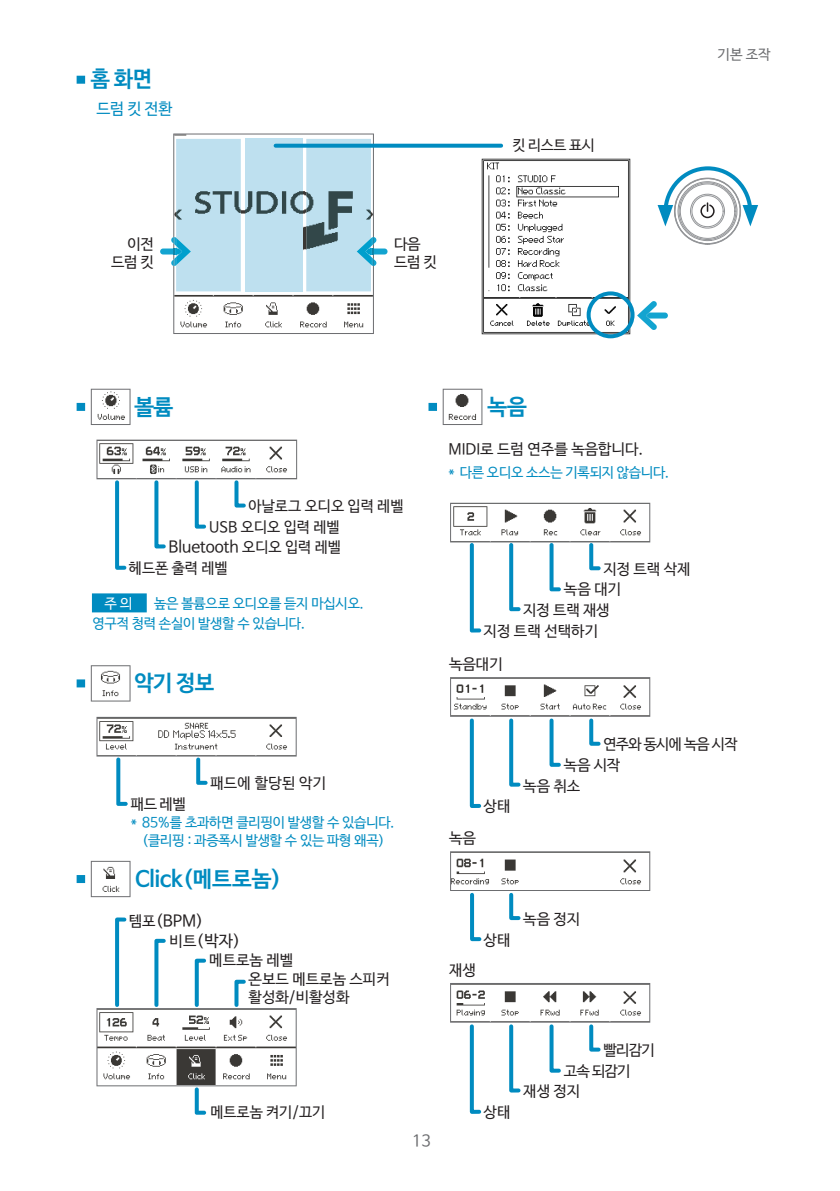
<style>
.page{position:relative;width:840px;height:1191px;background:#fff}
.page>*{position:absolute;margin:0;border:0;box-sizing:border-box;transform-origin:0 0}
.t1{font:22px "Nanum Barun Gothic OTF Bold";color:#008bc0}
.t2{font:16px "Nanum Barun Gothic OTF";color:#231f20}
.t3{font:16px "Nanum Barun Gothic OTF";color:#008bc0}
.t4{font:16px "Nanum Barun Gothic OTF";color:#6c6d70}
.t5{font:15px/18px "Nanum Barun Gothic OTF";letter-spacing:.005em;color:#231f20}
.t6{font:15px "Nanum Barun Gothic OTF";letter-spacing:-.04em;color:#231f20}
.t7{font:14.8px "Nanum Barun Gothic OTF";color:#231f20}
.t8{font:14px/18px "Nanum Barun Gothic OTF";letter-spacing:-.01em;color:#008bc0;text-align:center}
.t9{font:14px "Nanum Barun Gothic OTF";color:#6c6d70}
.t10{font:14px "Nanum Barun Gothic OTF";color:#fff}
.s1{font-size:15px}
</style>
<div class="page">
<svg style="left:77px;top:76px;width:9px;height:8px"></svg>
<svg style="left:173px;top:133px;width:201px;height:201px"></svg>
<svg style="left:96px;top:439px;width:201px;height:131px"></svg>
<img style="left:176px;top:139px;width:65px;height:152px">
<img style="left:306px;top:139px;width:65px;height:152px">
<img style="left:245px;top:139px;width:57px;height:152px">
<svg style="left:275px;top:144px;width:226px;height:4px"></svg>
<img style="left:481px;top:158px;width:149px;height:176px">
<svg style="left:77px;top:665px;width:54px;height:36px"></svg>
<svg style="left:428px;top:389px;width:55px;height:36px"></svg>
<svg style="left:77px;top:389px;width:54px;height:36px"></svg>
<svg style="left:96px;top:717px;width:200px;height:89px"></svg>
<svg style="left:77px;top:861px;width:54px;height:36px"></svg>
<svg style="left:96px;top:917px;width:200px;height:197px"></svg>
<svg style="left:450px;top:503px;width:200px;height:129px"></svg>
<svg style="left:450px;top:677px;width:200px;height:131px"></svg>
<svg style="left:450px;top:851px;width:200px;height:91px"></svg>
<svg style="left:450px;top:983px;width:200px;height:131px"></svg>
<div style="left:586px;top:291px;width:48px;height:47px;border:4px solid #008bc0;border-radius:50%"></div>
<svg style="left:637px;top:301px;width:30px;height:29px"></svg>
<img style="left:356px;top:237px;width:3px;height:29px">
<svg style="left:359px;top:237px;width:28px;height:29px"></svg>
<img style="left:188px;top:237px;width:3px;height:29px">
<svg style="left:160px;top:237px;width:28px;height:29px"></svg>
<svg style="left:657px;top:166px;width:100px;height:79px"></svg>
<div style="left:92px;top:593px;width:55px;height:19px;background:#008bc0"></div>
<h1 class="t1" style="left:91px;top:68px;width:63px">홈 화면</h1>
<p class="t3" style="left:96px;top:101px;width:77px">드럼 킷 전환</p>
<p class="t5" style="left:111px;top:236px;width:44px;text-align:right">이전 드럼 킷</p>
<p class="t5" style="left:394px;top:236px;width:44px">다음 드럼 킷</p>
<p class="t7" style="left:512px;top:138px;width:84px">킷 리스트 표시</p>
<p class="t9" style="left:717px;top:47px;width:55px">기본 조작</p>
<h1 class="t1" style="left:134px;top:395px;width:40px">볼륨</h1>
<p class="t5" style="left:248px;top:498px;width:156px">아날로그 오디오 입력 레벨</p>
<p class="t5" style="left:209px;top:518px;width:132px">USB 오디오 입력 레벨</p>
<p class="t2" style="left:168px;top:539px;width:174px">Bluetooth <span class="s1">오디오 입력 레벨</span></p>
<p class="t5" style="left:129px;top:560px;width:100px">헤드폰 출력 레벨</p>
<p class="t8" style="left:154px;top:595px;width:211px">높은 볼륨으로 오디오를 듣지 마십시오.</p>
<p class="t10" style="left:104px;top:596px;width:29px">주의</p>
<p class="t8" style="left:92px;top:615px;width:214px">영구적 청력 손실이 발생할 수 있습니다.</p>
<h1 class="t1" style="left:134px;top:672px;width:81px">악기 정보</h1>
<p class="t5" style="left:210px;top:775px;width:117px">패드에 할당된 악기</p>
<p class="t5" style="left:131px;top:796px;width:57px">패드 레벨</p>
<p class="t8" style="left:131px;top:814px;width:265px">* 85%를 초과하면 클리핑이 발생할 수 있습니다. (클리핑 : 과증폭시 발생할 수 있는 파형 왜곡)</p>
<h1 class="t1" style="left:135px;top:867px;width:147px">Click(메트로놈)</h1>
<p class="t2" style="left:129px;top:912px;width:76px"><span class="s1">템포</span>(BPM)</p>
<p class="t2" style="left:169px;top:932px;width:72px"><span class="s1">비트</span>(박자)</p>
<p class="t5" style="left:209px;top:952px;width:85px">메트로놈 레벨</p>
<p class="t5" style="left:248px;top:970px;width:143px">온보드 메트로놈 스피커 활성화/비활성화</p>
<p class="t5" style="left:210px;top:1103px;width:116px">메트로놈 켜기/끄기</p>
<p class="t4" style="left:412px;top:1132px;width:20px">13</p>
<h1 class="t1" style="left:487px;top:395px;width:41px">녹음</h1>
<p class="t5" style="left:448px;top:441px;width:196px">MIDI로 드럼 연주를 녹음합니다.</p>
<p class="t8" style="left:448px;top:464px;width:222px">* 다른 오디오 소스는 기록되지 않습니다.</p>
<p class="t5" style="left:603px;top:561px;width:88px">지정 트랙 삭제</p>
<p class="t5" style="left:563px;top:581px;width:59px">녹음 대기</p>
<p class="t5" style="left:523px;top:602px;width:88px">지정 트랙 재생</p>
<p class="t5" style="left:483px;top:622px;width:116px">지정 트랙 선택하기</p>
<p class="t5" style="left:449px;top:656px;width:55px">녹음대기</p>
<p class="t5" style="left:483px;top:798px;width:28px">상태</p>
<p class="t5" style="left:449px;top:830px;width:28px">녹음</p>
<p class="t6" style="left:603px;top:736px;width:135px">연주와 동시에 녹음 시작</p>
<p class="t5" style="left:563px;top:757px;width:58px">녹음 시작</p>
<p class="t5" style="left:523px;top:777px;width:58px">녹음 취소</p>
<p class="t5" style="left:449px;top:961px;width:28px">재생</p>
<p class="t5" style="left:483px;top:931px;width:28px">상태</p>
<p class="t5" style="left:523px;top:910px;width:58px">녹음 정지</p>
<p class="t5" style="left:483px;top:1103px;width:28px">상태</p>
<p class="t5" style="left:603px;top:1042px;width:53px">빨리감기</p>
<p class="t5" style="left:563px;top:1062px;width:68px">고속 되감기</p>
<p class="t5" style="left:523px;top:1083px;width:58px">재생 정지</p>
</div>
